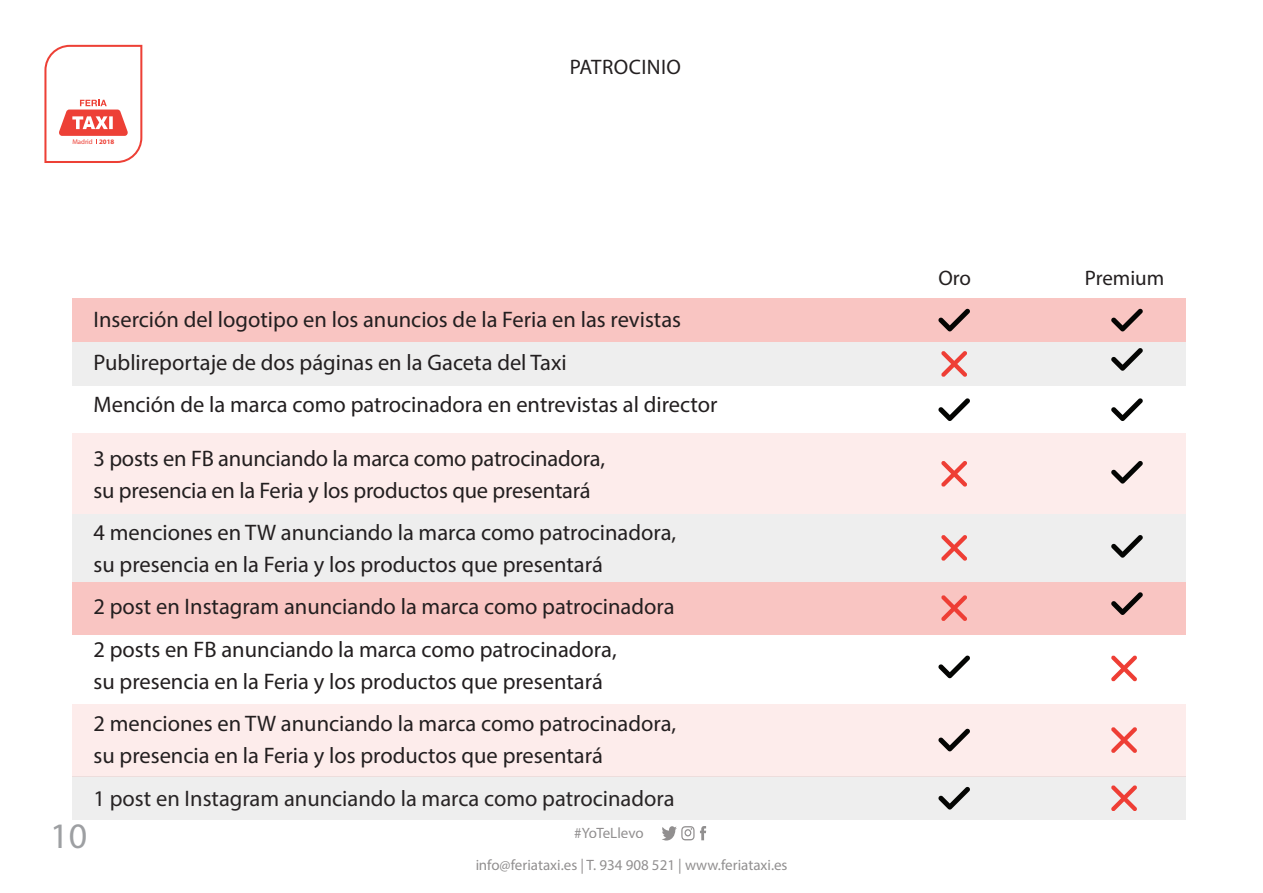
<style>
.page{position:relative;width:1263px;height:893px;background:#fff}
.page>*{position:absolute;margin:0;border:0;box-sizing:border-box;transform-origin:0 0}
.t1{font:36px "Myriad Pro";color:#9d9fa2}
.Table_Section_Subhea{font:22.5px "Myriad Pro";color:#231f20}
.Body_Text_Defaults{font:21px "Myriad Pro";letter-spacing:.02em;color:#231f20}
.Table_Body_Text{font:21px "Myriad Pro";color:#231f20}
.t2{font:15px "Myriad Pro";color:#231f20}
.t3{font:6.9px "Myriad Pro";color:#ed4036}
.s1{font-weight:700}
</style>
<div class="page">
<svg style="left:44px;top:45px;width:98px;height:118px"></svg>
<svg style="left:700px;top:826px;width:6px;height:14px"></svg>
<svg style="left:662px;top:826px;width:32px;height:14px"></svg>
<div style="left:72px;top:342px;width:1113px;height:44px;background:#eee"></div>
<div style="left:72px;top:514px;width:1113px;height:68px;background:#eee"></div>
<div style="left:72px;top:704px;width:1113px;height:72px;background:#fdeceb"></div>
<div style="left:72px;top:582px;width:1113px;height:53px;background:#f9c5c2"></div>
<div style="left:72px;top:434px;width:1113px;height:80px;background:#fdeceb"></div>
<div style="left:72px;top:298px;width:1113px;height:44px;background:#f9c5c2"></div>
<div style="left:72px;top:776px;width:1113px;height:44px;background:#eee"></div>
<svg style="left:938px;top:309px;width:32px;height:22px"></svg>
<svg style="left:941px;top:351px;width:26px;height:26px"></svg>
<svg style="left:941px;top:461px;width:26px;height:26px"></svg>
<svg style="left:941px;top:535px;width:26px;height:26px"></svg>
<svg style="left:941px;top:595px;width:26px;height:26px"></svg>
<svg style="left:1111px;top:655px;width:26px;height:26px"></svg>
<svg style="left:1111px;top:727px;width:26px;height:26px"></svg>
<svg style="left:1111px;top:785px;width:26px;height:26px"></svg>
<svg style="left:1111px;top:309px;width:32px;height:22px"></svg>
<svg style="left:1111px;top:348px;width:32px;height:23px"></svg>
<svg style="left:1111px;top:398px;width:32px;height:23px"></svg>
<svg style="left:1111px;top:461px;width:32px;height:23px"></svg>
<svg style="left:1111px;top:535px;width:32px;height:23px"></svg>
<svg style="left:1111px;top:592px;width:32px;height:23px"></svg>
<svg style="left:938px;top:398px;width:32px;height:23px"></svg>
<svg style="left:938px;top:655px;width:32px;height:23px"></svg>
<svg style="left:938px;top:728px;width:32px;height:23px"></svg>
<svg style="left:938px;top:787px;width:32px;height:23px"></svg>
<p class="t3" style="left:72px;top:138px;width:43px">Madrid <span class="s1">2018</span></p>
<p class="Body_Text_Defaults" style="left:570px;top:54px;width:113px">PATROCINIO</p>
<p class="Table_Section_Subhea" style="left:93px;top:306px;width:589px">Inserción del logotipo en los anuncios de la Feria en las revistas</p>
<p class="Table_Section_Subhea" style="left:93px;top:349px;width:475px">Publireportaje de dos páginas en la Gaceta del Taxi</p>
<p class="Table_Section_Subhea" style="left:93px;top:391px;width:625px">Mención de la marca como patrocinadora en entrevistas al director</p>
<p class="Table_Section_Subhea" style="left:93px;top:444px;width:513px">3 posts en FB anunciando la marca como patrocinadora,</p>
<p class="Table_Section_Subhea" style="left:93px;top:476px;width:499px">su presencia en la Feria y los productos que presentará</p>
<p class="Table_Section_Subhea" style="left:93px;top:519px;width:584px">4 menciones en TW anunciando la marca como patrocinadora,</p>
<p class="Table_Section_Subhea" style="left:93px;top:550px;width:511px">su presencia en la Feria y los productos que presentará</p>
<p class="Table_Section_Subhea" style="left:93px;top:593px;width:583px">2 post en Instagram anunciando la marca como patrocinadora</p>
<p class="Table_Section_Subhea" style="left:93px;top:636px;width:525px">2 posts en FB anunciando la marca como patrocinadora,</p>
<p class="Table_Section_Subhea" style="left:93px;top:667px;width:511px">su presencia en la Feria y los productos que presentará</p>
<p class="Table_Section_Subhea" style="left:93px;top:710px;width:584px">2 menciones en TW anunciando la marca como patrocinadora,</p>
<p class="Table_Section_Subhea" style="left:93px;top:742px;width:511px">su presencia en la Feria y los productos que presentará</p>
<p class="Table_Section_Subhea" style="left:93px;top:784px;width:583px">1 post en Instagram anunciando la marca como patrocinadora</p>
<h1 class="t1" style="left:50px;top:814px;width:38px">10</h1>
<p class="t2" style="left:574px;top:823px;width:71px">#YoTeLlevo</p>
<p class="t2" style="left:475px;top:855px;width:314px">info@feriataxi.es | T. 934 908 521 | www.feriataxi.es</p>
<p class="Table_Body_Text" style="left:938px;top:265px;width:34px">Oro</p>
<p class="Table_Body_Text" style="left:1085px;top:265px;width:81px">Premium</p>
</div>
